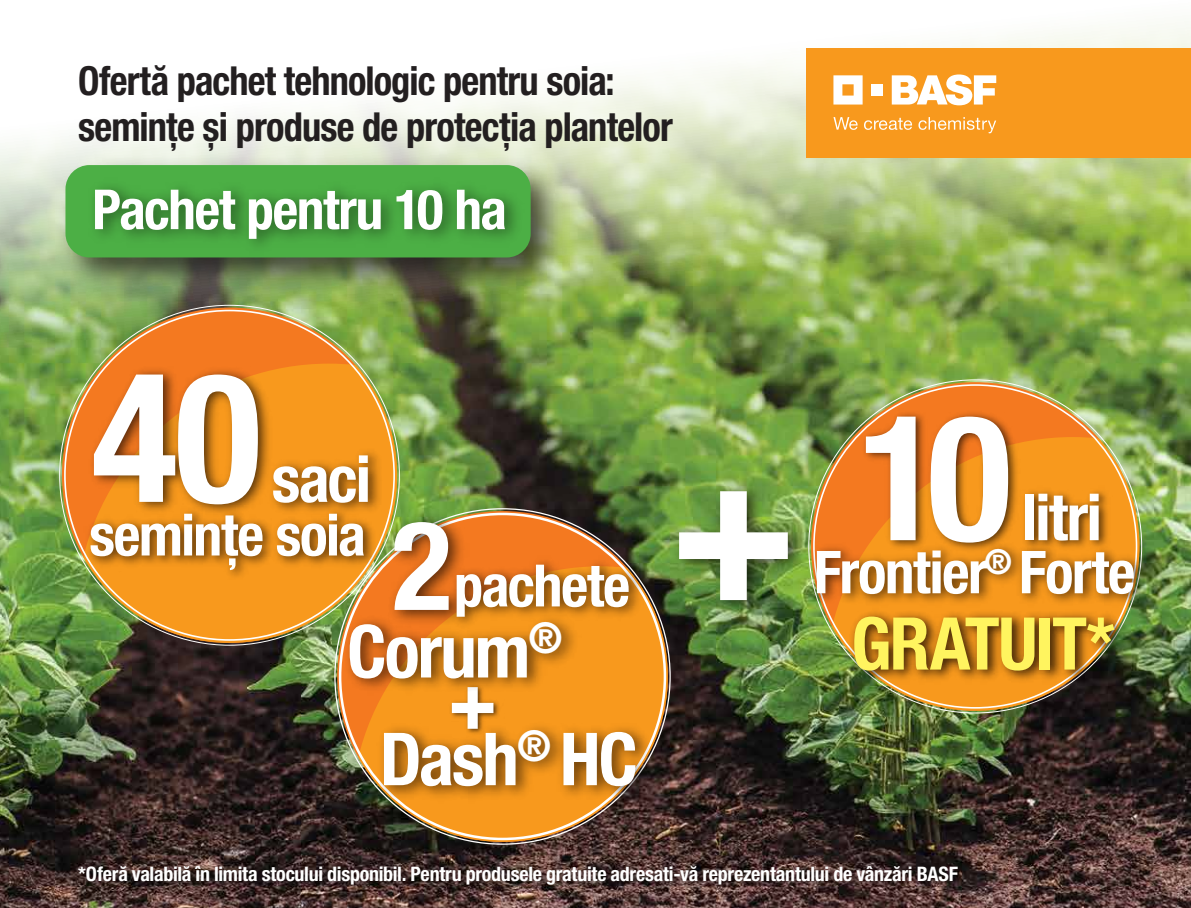
<style>
.page{position:relative;width:1191px;height:908px;background:#fff}
.page>*{position:absolute;margin:0;border:0;box-sizing:border-box;transform-origin:0 0}
.t1{font:700 condensed 179.6px "Helvetica Neue LT Pro";color:#fff}
.t2{font:700 condensed 174.4px "Helvetica Neue LT Pro";color:#fff}
.t3{font:700 condensed 82.2px "Helvetica Neue LT Pro";color:#fff}
.t4{font:700 condensed 73.2px/107.6px "Helvetica Neue LT Pro";letter-spacing:-.03em;color:#fff}
.t5{font:700 condensed 72.8px "Helvetica Neue LT Pro";letter-spacing:-.025em;color:#fff45f}
.t6{font:700 condensed 64.4px "Helvetica Neue LT Pro";letter-spacing:-.025em;color:#fff}
.t7{font:700 condensed 59.2px "Helvetica Neue LT Pro";letter-spacing:-.025em;color:#fff}
.t8{font:700 condensed 58.4px "Helvetica Neue LT Pro";letter-spacing:-.025em;color:#fff}
.t9{font:700 condensed 57.8px "Helvetica Neue LT Pro";letter-spacing:-.025em;color:#fff}
.t10{font:700 condensed 55.2px "Helvetica Neue LT Pro";letter-spacing:-.025em;color:#fff}
.t11{font:700 condensed 40px/46px "Helvetica Neue LT Pro";letter-spacing:-.02em;color:#231f20;scale:.96 1}
.t12{font:700 condensed 20px "Helvetica Neue LT Pro";letter-spacing:-.015em;color:#fff}
.s1{font-size:124px}
.s2{font-size:214.8px}
</style>
<div class="page">
<img style="left:0;top:21px;width:1191px;height:886px">
<div style="left:806px;top:48px;width:385px;height:109px;background:#f8991d"></div>
<svg style="left:833px;top:75px;width:29px;height:29px"></svg>
<div style="left:871px;top:84px;width:11px;height:11px;background:#fff"></div>
<svg style="left:891px;top:74px;width:105px;height:31px"></svg>
<svg style="left:833px;top:117px;width:24px;height:13px"></svg>
<svg style="left:864px;top:118px;width:48px;height:12px"></svg>
<svg style="left:918px;top:117px;width:78px;height:16px"></svg>
<img style="left:48px;top:148px;width:530px;height:156px">
<div style="left:65px;top:165px;width:465px;height:92px;background:#4caf45;border-radius:24px"></div>
<img style="left:80px;top:167px;width:450px;height:96px">
<svg style="left:62px;top:307px;width:335px;height:335px;background:#f18636"></svg>
<img style="left:83px;top:363px;width:314px;height:279px">
<img style="left:82px;top:335px;width:306px;height:160px">
<img style="left:81px;top:495px;width:300px;height:90px">
<svg style="left:337px;top:511px;width:331px;height:330px;background:#f3883a"></svg>
<img style="left:358px;top:566px;width:310px;height:275px">
<img style="left:381px;top:488px;width:91px;height:88px">
<img style="left:336px;top:576px;width:248px;height:137px">
<img style="left:368px;top:683px;width:291px;height:138px">
<img style="left:444px;top:544px;width:204px;height:91px">
<img style="left:832px;top:437px;width:307px;height:273px">
<img style="left:816px;top:511px;width:336px;height:111px">
<img style="left:841px;top:595px;width:292px;height:107px">
<img style="left:851px;top:381px;width:264px;height:211px">
<img style="left:657px;top:401px;width:159px;height:267px">
<img style="left:74px;top:856px;width:897px;height:39px">
<h3 class="t11" style="left:78px;top:58px;width:621px">Ofertă pachet tehnologic pentru soia: semințe și produse de protecția plantelor</h3>
<h3 class="t10" style="left:92px;top:176px;width:416px">Pachet pentru 10 ha</h3>
<h1 class="t1" style="left:91px;top:329px;width:171px">40</h1>
<h3 class="t6" style="left:272px;top:439px;width:101px">saci</h3>
<h3 class="t9" style="left:89px;top:499px;width:364px">semințe soia <span class="s1">2</span></h3>
<h3 class="t8" style="left:454px;top:550px;width:178px">pachete</h3>
<h3 class="t4" style="left:380px;top:596px;width:259px;text-indent:-33px">Corum<sup>®<br></sup>Dash<sup>®</sup> HC</h3>
<h3 class="t3" style="left:448px;top:649px;width:51px">+</h3>
<h2 class="t2" style="left:669px;top:372px;width:344px"><span class="s2">+</span> 10</h2>
<h3 class="t6" style="left:1022px;top:478px;width:81px">litri</h3>
<h3 class="t7" style="left:814px;top:536px;width:323px">Frontier<sup>®</sup> Forte</h3>
<h3 class="t5" style="left:851px;top:599px;width:265px">GRATUIT*</h3>
<p class="t12" style="left:78px;top:861px;width:881px">*Oferă valabilă în limita stocului disponibil. Pentru produsele gratuite adresati-vă reprezentantului de vânzări BASF</p>
</div>
